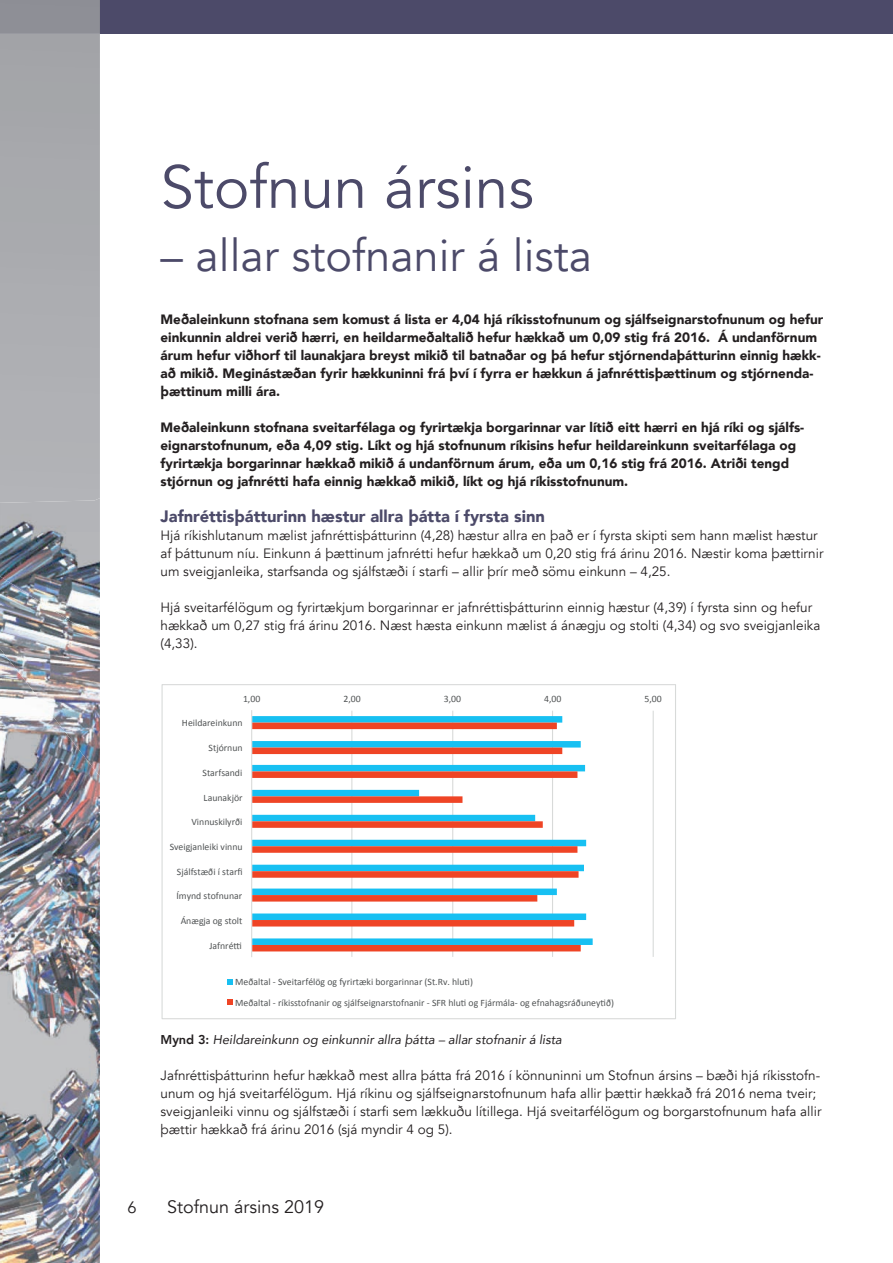
<style>
.page{position:relative;width:893px;height:1263px;background:#fff}
.page>*{position:absolute;margin:0;border:0;box-sizing:border-box;transform-origin:0 0}
.t1{font:60px "Avenir";color:#4c4a69}
.t2{font:45px "Avenir";color:#4c4a69}
.t3{font:18px "Avenir";color:#231f20}
.t4{font:900 16.5px "Avenir";color:#4c4a69}
.t5{font:16.5px "Avenir";color:#231f20}
.t6{font:13.5px/18px "Avenir";color:#231f20}
.t7{font:900 13.5px/18px "Avenir";color:#231f20}
.t8{font:italic 12.75px "Avenir";color:#231f20}
.t9{font:9.75px/20.4px "Calibri";color:#505354}
.s1{font-weight:800;font-style:normal}
</style>
<div class="page">
<div style="left:0;top:0;width:893px;height:33px;background:#4c4a69"></div>
<hr style="left:351px;top:711px;width:1px;height:246px;background:#d8dad9">
<hr style="left:452px;top:711px;width:1px;height:246px;background:#d8dad9">
<hr style="left:552px;top:711px;width:1px;height:246px;background:#d8dad9">
<hr style="left:653px;top:711px;width:1px;height:246px;background:#d8dad9">
<svg style="left:252px;top:716px;width:341px;height:229px"></svg>
<svg style="left:252px;top:723px;width:329px;height:228px"></svg>
<hr style="left:251px;top:710px;width:1px;height:247px;background:#d8dad9">
<svg style="left:228px;top:979px;width:5px;height:5px"></svg>
<svg style="left:228px;top:999px;width:5px;height:6px"></svg>
<div style="left:0;top:33px;width:100px;height:465px;background:#aaabaf"></div>
<div style="left:0;top:0;width:100px;height:33px;background:#8e8f96"></div>
<img style="left:0;top:498px;width:100px;height:765px">
<img style="left:0;top:576px;width:100px;height:200px">
<h1 class="t1" style="left:161px;top:151px;width:375px">Stofnun ársins</h1>
<h2 class="t2" style="left:161px;top:228px;width:433px">– allar stofnanir á lista</h2>
<p class="t7" style="left:161px;top:310px;width:664px">Meðaleinkunn stofnana sem komust á lista er 4,04 hjá ríkisstofnunum og sjálfseignarstofnunum og hefur einkunnin aldrei verið hærri, en heildarmeðaltalið hefur hækkað um 0,09 stig frá 2016. Á undanförnum árum hefur viðhorf til launakjara breyst mikið til batnaðar og þá hefur stjórnendaþátturinn einnig hækk&shy;að mikið. Meginástæðan fyrir hækkuninni frá því í fyrra er hækkun á jafnréttisþættinum og stjórnenda&shy;þættinum milli ára.</p>
<p class="t7" style="left:161px;top:418px;width:645px">Meðaleinkunn stofnana sveitarfélaga og fyrirtækja borgarinnar var lítið eitt hærri en hjá ríki og sjálfs&shy;eignarstofnunum, eða 4,09 stig. Líkt og hjá stofnunum ríkisins hefur heildareinkunn sveitarfélaga og fyrirtækja borgarinnar hækkað mikið á undanförnum árum, eða um 0,16 stig frá 2016. Atriði tengd stjórnun og jafnrétti hafa einnig hækkað mikið, líkt og hjá ríkisstofnunum.</p>
<p class="t4" style="left:161px;top:502px;width:386px">Jafnréttisþátturinn hæstur allra þátta í fyrsta sinn</p>
<p class="t6" style="left:161px;top:527px;width:664px">Hjá ríkishlutanum mælist jafnréttisþátturinn (4,28) hæstur allra en það er í fyrsta skipti sem hann mælist hæstur af þáttunum níu. Einkunn á þættinum jafnrétti hefur hækkað um 0,20 stig frá árinu 2016. Næstir koma þættirnir um sveigjanleika, starfsanda og sjálfstæði í starfi – allir þrír með sömu einkunn – 4,25.</p>
<p class="t6" style="left:161px;top:599px;width:661px">Hjá sveitarfélögum og fyrirtækjum borgarinnar er jafnréttisþátturinn einnig hæstur (4,39) í fyrsta sinn og hefur hækkað um 0,27 stig frá árinu 2016. Næst hæsta einkunn mælist á ánægju og stolti (4,34) og svo sveigjanleika (4,33).</p>
<p class="t9" style="left:243px;top:689px;width:19px">1,00</p>
<p class="t9" style="left:343px;top:689px;width:19px">2,00</p>
<p class="t9" style="left:444px;top:689px;width:19px">3,00</p>
<p class="t9" style="left:544px;top:689px;width:19px">4,00</p>
<p class="t9" style="left:644px;top:689px;width:19px">5,00</p>
<p class="t9" style="left:182px;top:713px;width:62px">Heildareinkunn</p>
<p class="t9" style="left:209px;top:738px;width:36px">Stjórnun</p>
<p class="t9" style="left:203px;top:762px;width:41px">Starfsandi</p>
<p class="t9" style="left:204px;top:787px;width:41px">Launakjör</p>
<p class="t9" style="left:191px;top:812px;width:53px">Vinnuskilyrði</p>
<p class="t9" style="left:170px;top:836px;width:74px">Sveigjanleiki vinnu</p>
<p class="t9" style="left:177px;top:861px;width:67px">Sjálfstæði í starfi</p>
<p class="t9" style="left:176px;top:886px;width:67px">Ímynd stofnunar</p>
<p class="t9" style="left:181px;top:911px;width:63px">Ánægja og stolt</p>
<p class="t9" style="left:209px;top:935px;width:34px">JafnréJ</p>
<p class="t9" style="left:235px;top:972px;width:380px">Meðaltal - Sveitarfélög og fyrirtæki borgarinnar (St.Rv. hluR)<br>Meðaltal - ríkisstofnanir og sjálfseignarstofnanir - SFR hluR og Fjármála- og efnahagsráðuneyRð)</p>
<p class="t8" style="left:161px;top:1032px;width:403px"><span class="s1">Mynd 3:</span> Heildareinkunn og einkunnir allra þátta – allar stofnanir á lista</p>
<p class="t6" style="left:161px;top:1067px;width:662px">Jafnréttisþátturinn hefur hækkað mest allra þátta frá 2016 í könnuninni um Stofnun ársins – bæði hjá ríkisstofn&shy;unum og hjá sveitarfélögum. Hjá ríkinu og sjálfseignarstofnunum hafa allir þættir hækkað frá 2016 nema tveir; sveigjanleiki vinnu og sjálfstæði í starfi sem lækkuðu lítillega. Hjá sveitarfélögum og borgarstofnunum hafa allir þættir hækkað frá árinu 2016 (sjá myndir 4 og 5).</p>
<p class="t5" style="left:128px;top:1198px;width:11px">6</p>
<h3 class="t3" style="left:167px;top:1196px;width:159px">Stofnun ársins 2019</h3>
</div>
